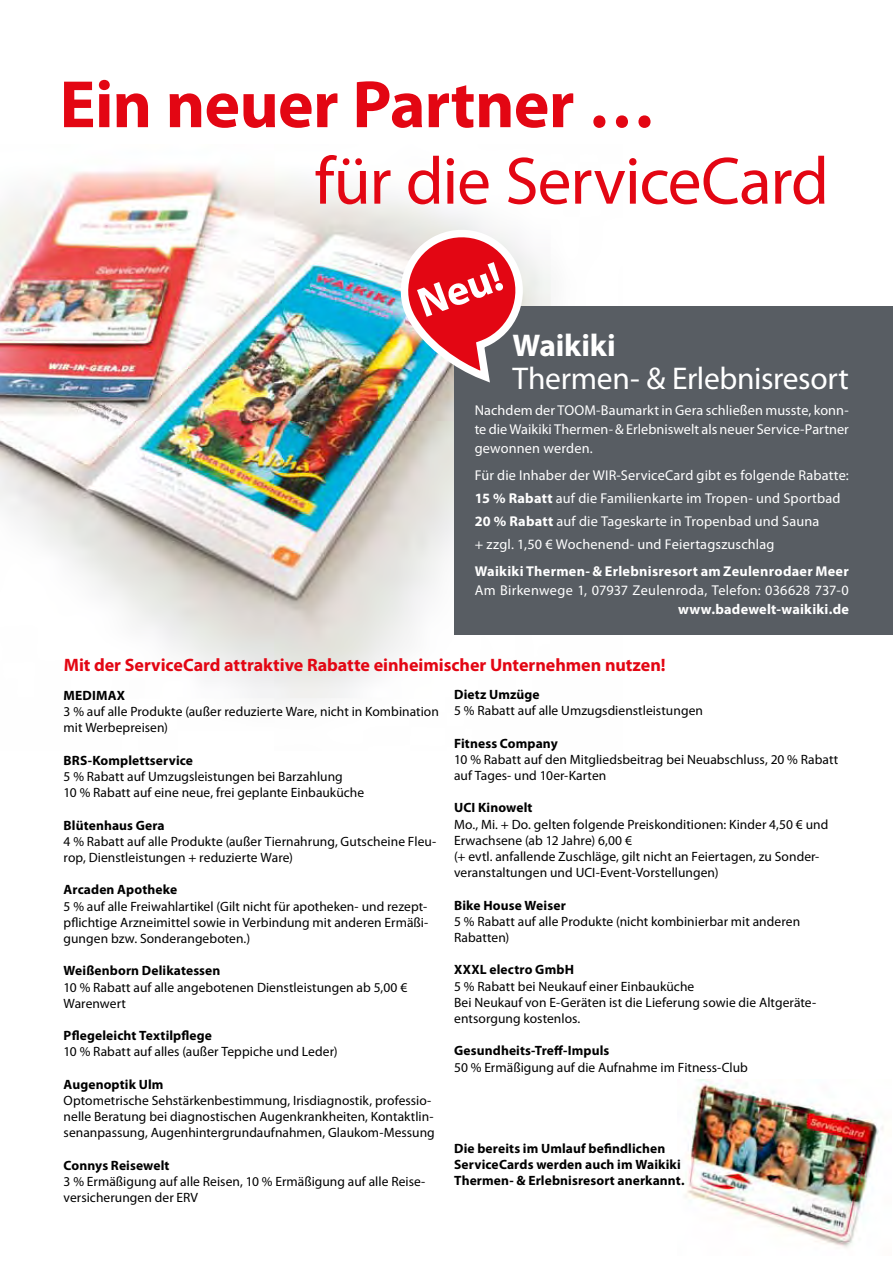
<style>
.page{position:relative;width:893px;height:1263px;background:#fff}
.page>*{position:absolute;margin:0;border:0;box-sizing:border-box;transform-origin:0 0}
.t1{font:67.5px "Myriad Pro";letter-spacing:-.015em;color:#e30613}
.t2{font:700 67.5px "Myriad Pro";letter-spacing:-.01em;color:#e30613}
.t3{font:700 42.3px "Myriad Pro";color:#fff}
.t4{font:31.5px "Myriad Pro";letter-spacing:-.01em;color:#fff}
.t5{font:700 31.5px "Myriad Pro";color:#fff}
.t6{font:700 18px "Myriad Pro";color:#e30613}
.t7{font:14.25px/23px "Myriad Pro";letter-spacing:.01em;color:#fff;text-align:justify}
.t8{font:700 14.25px "Myriad Pro";letter-spacing:.02em;color:#fff}
.t9{font:13.5px/16.2px "Myriad Pro";letter-spacing:.005em;color:#000}
.t10{font:700 13.5px/16.2px "Myriad Pro";letter-spacing:.01em;color:#000}
.s1{font-weight:700}
</style>
<div class="page">
<img style="left:0;top:168px;width:623px;height:534px">
<div style="left:454px;top:306px;width:439px;height:328px;background:#585d63"></div>
<img style="left:685px;top:1079px;width:198px;height:169px">
<svg style="left:393px;top:225px;width:134px;height:163px"></svg>
<h1 class="t2" style="left:60px;top:60px;width:598px">Ein neuer Partner …</h1>
<h1 class="t1" style="left:315px;top:139px;width:516px">für die ServiceCard</h1>
<h2 class="t3" style="left:410px;top:278px;width:88px;rotate:-20deg">Neu!</h2>
<h3 class="t5" style="left:512px;top:325px;width:105px">Waikiki</h3>
<h3 class="t4" style="left:512px;top:359px;width:338px">Thermen- &amp; Erlebnisresort</h3>
<p class="t7" style="left:475px;top:401px;width:376px;line-height:18.8px">Nachdem der TOOM-Baumarkt in Gera schließen musste, konn&shy;te die Waikiki Thermen- &amp; Erlebniswelt als neuer Service-Partner gewonnen werden.</p>
<p class="t7" style="left:475px;top:463px;width:376px;text-align:left">Für die Inhaber der WIR-ServiceCard gibt es folgende Rabatte:<br><span class="s1">15 % Rabatt</span> auf die Familienkarte im Tropen- und Sportbad <span class="s1">20 % Rabatt</span> auf die Tageskarte in Tropenbad und Sauna<br>+ zzgl. 1,50 € Wochenend- und Feiertagszuschlag</p>
<p class="t8" style="left:475px;top:562px;width:376px">Waikiki Thermen- &amp; Erlebnisresort am Zeulenrodaer Meer</p>
<p class="t7" style="left:475px;top:578px;width:376px">Am Birkenwege 1, 07937 Zeulenroda, Telefon: 036628 737-0</p>
<p class="t8" style="left:678px;top:599px;width:172px">www.badewelt-waikiki.de</p>
<h3 class="t6" style="left:64px;top:653px;width:603px">Mit der ServiceCard attraktive Rabatte einheimischer Unternehmen nutzen!</h3>
<p class="t10" style="left:64px;top:687px;width:63px">MEDIMAX</p>
<p class="t9" style="left:64px;top:703px;width:377px">3 % auf alle Produkte (außer reduzierte Ware, nicht in Kombination mit Werbepreisen)</p>
<p class="t10" style="left:64px;top:752px;width:131px">BRS-Komplettservice</p>
<p class="t9" style="left:64px;top:768px;width:302px">5 % Rabatt auf Umzugsleistungen bei Barzahlung<br>10 % Rabatt auf eine neue, frei geplante Einbauküche</p>
<p class="t10" style="left:64px;top:816px;width:103px">Blütenhaus Gera</p>
<p class="t9" style="left:64px;top:833px;width:374px">4 % Rabatt auf alle Produkte (außer Tiernahrung, Gutscheine Fleu&shy;rop, Dienstleistungen + reduzierte Ware)</p>
<p class="t10" style="left:64px;top:881px;width:115px">Arcaden Apotheke</p>
<p class="t9" style="left:64px;top:898px;width:366px;text-align:justify">5 % auf alle Freiwahlartikel (Gilt nicht für apotheken- und rezept&shy;pflichtige Arzneimittel sowie in Verbindung mit anderen Ermäßi&shy;gungen bzw. Sonderangeboten.)</p>
<p class="t10" style="left:64px;top:962px;width:158px">Weißenborn Delikatessen</p>
<p class="t9" style="left:64px;top:979px;width:345px">10 % Rabatt auf alle angebotenen Dienstleistungen ab 5,00 €<br>Warenwert</p>
<p class="t10" style="left:64px;top:1027px;width:150px">Pflegeleicht Textilpflege</p>
<p class="t9" style="left:64px;top:1043px;width:276px">10 % Rabatt auf alles (außer Teppiche und Leder)</p>
<p class="t10" style="left:64px;top:1076px;width:101px">Augenoptik Ulm</p>
<p class="t9" style="left:64px;top:1092px;width:373px">Optometrische Sehstärkenbestimmung, Irisdiagnostik, professio&shy;nelle Beratung bei diagnostischen Augenkrankheiten, Kontaktlin&shy;senanpassung, Augenhintergrundaufnahmen, Glaukom-Messung</p>
<p class="t10" style="left:64px;top:1157px;width:107px">Connys Reisewelt</p>
<p class="t9" style="left:64px;top:1173px;width:363px">3 % Ermäßigung auf alle Reisen, 10 % Ermäßigung auf alle Reise&shy;versicherungen der ERV</p>
<p class="t10" style="left:454px;top:686px;width:87px">Dietz Umzüge</p>
<p class="t9" style="left:454px;top:702px;width:250px">5 % Rabatt auf alle Umzugsdienstleistungen</p>
<p class="t10" style="left:454px;top:734px;width:105px">Fitness Company</p>
<p class="t9" style="left:454px;top:751px;width:386px">10 % Rabatt auf den Mitgliedsbeitrag bei Neuabschluss, 20 % Rabatt auf Tages- und 10er-Karten</p>
<p class="t10" style="left:454px;top:799px;width:8px">UCI</p>
<p class="t10" style="left:478px;top:799px;width:56px">Kinowelt</p>
<p class="t9" style="left:454px;top:816px;width:376px">Mo., Mi. + Do. gelten folgende Preiskonditionen: Kinder 4,50 € und Erwachsene (ab 12 Jahre) 6,00 €<br>(+ evtl. anfallende Zuschläge, gilt nicht an Feiertagen, zu Sonder&shy;veranstaltungen und UCI-Event-Vorstellungen)</p>
<p class="t10" style="left:454px;top:896px;width:113px">Bike House Weiser</p>
<p class="t9" style="left:454px;top:913px;width:347px">5 % Rabatt auf alle Produkte (nicht kombinierbar mit anderen<br>Rabatten)</p>
<p class="t10" style="left:454px;top:961px;width:121px">XXXL electro GmbH</p>
<p class="t9" style="left:454px;top:978px;width:364px">5 % Rabatt bei Neukauf einer Einbauküche<br>Bei Neukauf von E-Geräten ist die Lieferung sowie die Altgeräte&shy;entsorgung kostenlos.</p>
<p class="t10" style="left:454px;top:1042px;width:157px">Gesundheits-Treff-Impuls</p>
<p class="t9" style="left:454px;top:1059px;width:295px">50 % Ermäßigung auf die Aufnahme im Fitness-Club</p>
<p class="t10" style="left:454px;top:1139px;width:232px">Die bereits im Umlauf befindlichen<br>ServiceCards werden auch im Waikiki<br>Thermen- &amp; Erlebnisresort anerkannt.</p>
</div>
